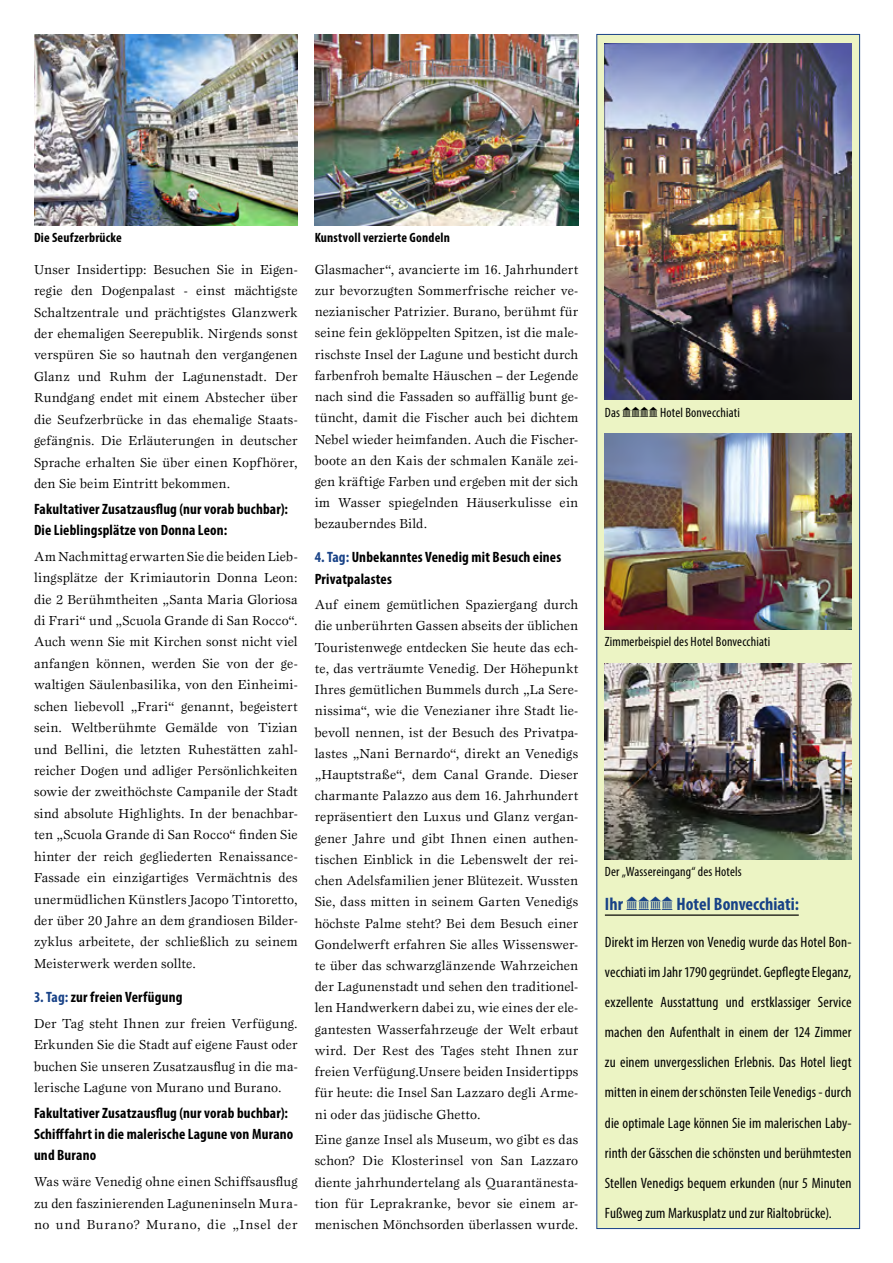
<style>
.page{position:relative;width:893px;height:1263px;background:#fff}
.page>*{position:absolute;margin:0;border:0;box-sizing:border-box;transform-origin:0 0}
.t1{font:700 condensed 18px "Myriad Pro";letter-spacing:.005em;color:#184287}
.t2{font:condensed 15px/30.2px "Myriad Pro";letter-spacing:.01em;color:#000;text-align:justify}
.t3{font:700 condensed 15px/21.5px "Myriad Pro";letter-spacing:.01em;color:#000}
.t4{font:13.5px/21.1px "Drei Antik";letter-spacing:.01em;color:#000;text-align:justify}
.t5{font:condensed 13.5px "Myriad Pro";letter-spacing:.01em;color:#000}
.t6{font:700 condensed 13.5px "Myriad Pro";letter-spacing:.015em;color:#000}
.s1{color:#184287}
.s2{font-family:"Globalis SZ";font-stretch:normal}
.s3{font-family:"Globalis SZ";font-weight:400;font-stretch:normal}
</style>
<div class="page">
<img style="left:315px;top:34px;width:263px;height:191px">
<img style="left:34px;top:34px;width:264px;height:191px">
<div style="left:596px;top:34px;width:264px;height:1195px;background:#ecf4c4;border:1px solid #184287"></div>
<img style="left:605px;top:44px;width:246px;height:356px">
<img style="left:605px;top:434px;width:246px;height:195px">
<img style="left:605px;top:663px;width:246px;height:196px">
<hr style="left:605px;top:914px;width:194px;height:2px;background:#000">
<p class="t6" style="left:34px;top:229px;width:89px">Die Seufzerbrücke</p>
<p class="t6" style="left:315px;top:229px;width:137px">Kunstvoll verzierte Gondeln</p>
<p class="t4" style="left:34px;top:258px;width:265px">Unser Insidertipp: Besuchen Sie in Eigen&shy;regie den Dogenpalast - einst mächtigste Schaltzentrale und prächtigstes Glanzwerk der ehemaligen Seerepublik. Nirgends sonst verspüren Sie so hautnah den vergangenen Glanz und Ruhm der Lagunenstadt. Der Rundgang endet mit einem Abstecher über die Seufzerbrücke in das ehemalige Staats&shy;gefängnis. Die Erläuterungen in deutscher Sprache erhalten Sie über einen Kopfhörer, den Sie beim Eintritt bekommen.</p>
<p class="t3" style="left:34px;top:498px;width:255px">Fakultativer Zusatzausflug (nur vorab buchbar):<br>Die Lieblingsplätze von Donna Leon:</p>
<p class="t4" style="left:34px;top:545px;width:265px">Am Nachmittag erwarten Sie die beiden Lieb&shy;lingsplätze der Krimiautorin Donna Leon: die 2 Berühmtheiten „Santa Maria Gloriosa di Frari“ und „Scuola Grande di San Rocco“.<br>Auch wenn Sie mit Kirchen sonst nicht viel anfangen können, werden Sie von der ge&shy;waltigen Säulenbasilika, von den Einheimi&shy;schen liebevoll „Frari“ genannt, begeistert sein. Weltberühmte Gemälde von Tizian und Bellini, die letzten Ruhestätten zahl&shy;reicher Dogen und adliger Persönlichkeiten sowie der zweithöchste Campanile der Stadt sind absolute Highlights. In der benachbar&shy;ten „Scuola Grande di San Rocco“ finden Sie hinter der reich gegliederten Renaissance-Fassade ein einzigartiges Vermächtnis des unermüdlichen Künstlers Jacopo Tintoretto, der über 20 Jahre an dem grandiosen Bilder&shy;zyklus arbeitete, der schließlich zu seinem Meisterwerk werden sollte.</p>
<p class="t3" style="left:34px;top:986px;width:150px"><span class="s1">3. Tag:</span> zur freien Verfügung</p>
<p class="t4" style="left:34px;top:1012px;width:265px">Der Tag steht Ihnen zur freien Verfügung.<br>Erkunden Sie die Stadt auf eigene Faust oder buchen Sie unseren Zusatzausflug in die ma&shy;lerische Lagune von Murano und Burano.</p>
<p class="t3" style="left:34px;top:1101px;width:261px">Fakultativer Zusatzausflug (nur vorab buchbar):<br>Schifffahrt in die malerische Lagune von Murano und Burano</p>
<p class="t4" style="left:34px;top:1171px;width:265px">Was wäre Venedig ohne einen Schiffsausflug zu den faszinierenden Laguneninseln Mura&shy;no und Burano? Murano, die „Insel der</p>
<p class="t4" style="left:315px;top:259px;width:265px">Glasmacher“, avancierte im 16. Jahrhundert zur bevorzugten Sommerfrische reicher ve&shy;nezianischer Patrizier. Burano, berühmt für seine fein geklöppelten Spitzen, ist die male&shy;rischste Insel der Lagune und besticht durch farbenfroh bemalte Häuschen – der Legende nach sind die Fassaden so auffällig bunt ge&shy;tüncht, damit die Fischer auch bei dichtem Nebel wieder heimfanden. Auch die Fischer&shy;boote an den Kais der schmalen Kanäle zei&shy;gen kräftige Farben und ergeben mit der sich im Wasser spiegelnden Häuserkulisse ein bezauberndes Bild.</p>
<p class="t3" style="left:315px;top:547px;width:248px"><span class="s1">4. Tag:</span> Unbekanntes Venedig mit Besuch eines<br>Privatpalastes</p>
<p class="t4" style="left:315px;top:594px;width:265px">Auf einem gemütlichen Spaziergang durch die unberührten Gassen abseits der üblichen Touristenwege entdecken Sie heute das ech&shy;te, das verträumte Venedig. Der Höhepunkt Ihres gemütlichen Bummels durch „La Sere&shy;nissima“, wie die Venezianer ihre Stadt lie&shy;bevoll nennen, ist der Besuch des Privatpa&shy;lastes „Nani Bernardo“, direkt an Venedigs „Hauptstraße“, dem Canal Grande. Dieser charmante Palazzo aus dem 16. Jahrhundert repräsentiert den Luxus und Glanz vergan&shy;gener Jahre und gibt Ihnen einen authen&shy;tischen Einblick in die Lebenswelt der rei&shy;chen Adelsfamilien jener Blütezeit. Wussten Sie, dass mitten in seinem Garten Venedigs höchste Palme steht? Bei dem Besuch einer Gondelwerft erfahren Sie alles Wissenswer&shy;te über das schwarzglänzende Wahrzeichen der Lagunenstadt und sehen den traditionel&shy;len Handwerkern dabei zu, wie eines der ele&shy;gantesten Wasserfahrzeuge der Welt erbaut wird. Der Rest des Tages steht Ihnen zur freien Verfügung.Unsere beiden Insidertipps für heute: die Insel San Lazzaro degli Arme&shy;ni oder das jüdische Ghetto.</p>
<p class="t4" style="left:315px;top:1129px;width:265px">Eine ganze Insel als Museum, wo gibt es das schon? Die Klosterinsel von San Lazzaro diente jahrhundertelang als Quarantänesta&shy;tion für Leprakranke, bevor sie einem ar&shy;menischen Mönchsorden überlassen wurde.</p>
<p class="t5" style="left:605px;top:404px;width:137px">Das <span class="s2">HHHH</span> Hotel Bonvecchiati</p>
<p class="t5" style="left:605px;top:633px;width:167px">Zimmerbeispiel des Hotel Bonvecchiati</p>
<p class="t5" style="left:605px;top:863px;width:138px">Der „Wassereingang“ des Hotels</p>
<h1 class="t1" style="left:605px;top:893px;width:195px">Ihr <span class="s3">HHHH</span> Hotel Bonvecchiati:</h1>
<p class="t2" style="left:605px;top:926px;width:248px">Direkt im Herzen von Venedig wurde das Hotel Bon&shy;vecchiati im Jahr 1790 gegründet. Gepflegte Eleganz, exzellente Ausstattung und erstklassiger Service machen den Aufenthalt in einem der 124 Zimmer zu einem unvergesslichen Erlebnis. Das Hotel liegt mitten in einem der schönsten Teile Venedigs - durch die optimale Lage können Sie im malerischen Laby&shy;rinth der Gässchen die schönsten und berühmtesten Stellen Venedigs bequem erkunden (nur 5 Minuten Fußweg zum Markusplatz und zur Rialtobrücke).</p>
</div>
